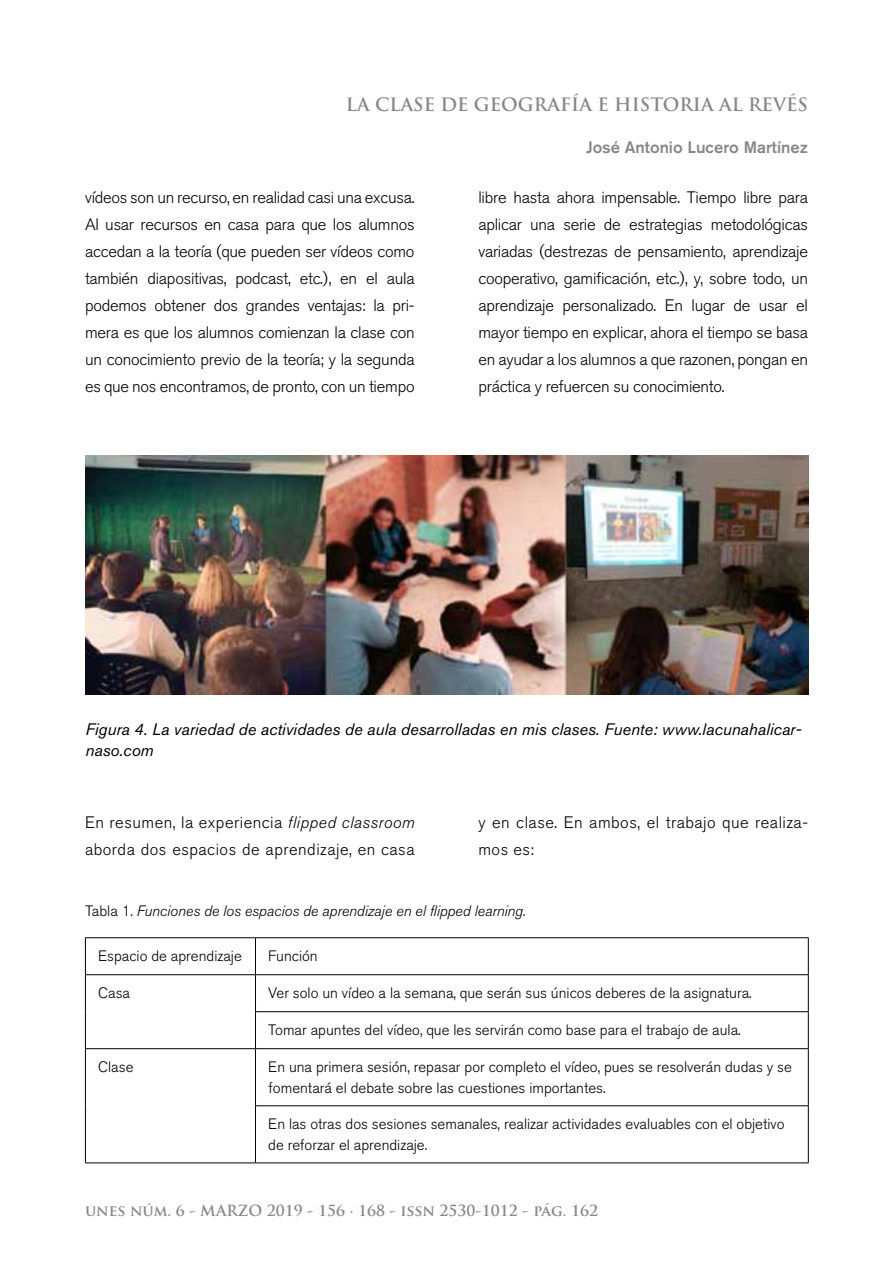
<style>
.page{position:relative;width:893px;height:1263px;background:#fff}
.page>*{position:absolute;margin:0;border:0;box-sizing:border-box;transform-origin:0 0}
.t1{font:700 18px "Trajan Pro";color:#878787}
.t2{font:300 16.5px/27px "Akzidenz Grotesk BQ";letter-spacing:-.015em;color:#000;text-align:justify}
.t3{font:300 16.5px/27px "Akzidenz Grotesk BQ";letter-spacing:.03em;color:#000}
.t4{font:italic 16.5px/21px "Akzidenz Grotesk BQ";color:#000}
.t5{font:500 16.5px "Akzidenz Grotesk BQ";color:#878787}
.t6{font:300 15px/21px "Akzidenz Grotesk BQ";color:#000}
.t7{font:italic 300 15px "Akzidenz Grotesk BQ";color:#000}
.t8{font:700 15px "Trajan Pro";color:#878787}
.s1{font-style:italic}
.s2{font-style:normal}
</style>
<div class="page">
<img style="left:85px;top:455px;width:723px;height:239px">
<hr style="left:85px;top:937px;width:170px;height:1px;background:#000">
<hr style="left:85px;top:938px;width:1px;height:36px;background:#000">
<hr style="left:255px;top:937px;width:554px;height:1px;background:#000">
<hr style="left:255px;top:938px;width:1px;height:36px;background:#000">
<hr style="left:808px;top:938px;width:1px;height:36px;background:#000">
<hr style="left:85px;top:974px;width:170px;height:1px;background:#000">
<hr style="left:85px;top:975px;width:1px;height:37px;background:#000">
<hr style="left:85px;top:1012px;width:1px;height:36px;background:#000">
<hr style="left:255px;top:974px;width:554px;height:1px;background:#000">
<hr style="left:255px;top:975px;width:1px;height:36px;background:#000">
<hr style="left:808px;top:975px;width:1px;height:36px;background:#000">
<hr style="left:255px;top:1011px;width:554px;height:1px;background:#000">
<hr style="left:255px;top:1012px;width:1px;height:36px;background:#000">
<hr style="left:808px;top:1012px;width:1px;height:36px;background:#000">
<hr style="left:85px;top:1048px;width:170px;height:1px;background:#000">
<hr style="left:85px;top:1049px;width:1px;height:57px;background:#000">
<hr style="left:85px;top:1106px;width:1px;height:56px;background:#000">
<hr style="left:255px;top:1048px;width:554px;height:1px;background:#000">
<hr style="left:255px;top:1049px;width:1px;height:56px;background:#000">
<hr style="left:808px;top:1049px;width:1px;height:56px;background:#000">
<hr style="left:255px;top:1105px;width:554px;height:1px;background:#000">
<hr style="left:255px;top:1106px;width:1px;height:56px;background:#000">
<hr style="left:808px;top:1106px;width:1px;height:56px;background:#000">
<hr style="left:85px;top:1162px;width:170px;height:1px;background:#000">
<hr style="left:255px;top:1162px;width:554px;height:1px;background:#000">
<p class="t1" style="left:346px;top:93px;width:56px">LA CLASE</p>
<p class="t1" style="left:440px;top:93px;width:64px">DE GEOGRAFÍA</p>
<p class="t1" style="left:597px;top:93px;width:47px">E HISTORIA</p>
<p class="t1" style="left:719px;top:93px;width:42px">AL REVÉS</p>
<p class="t5" style="left:586px;top:137px;width:223px">José Antonio Lucero Martínez</p>
<p class="t2" style="left:85px;top:184px;width:331px">vídeos son un recurso, en realidad casi una excusa.<br>Al usar recursos en casa para que los alumnos accedan a la teoría (que pueden ser vídeos como también diapositivas, podcast, etc.), en el aula podemos obtener dos grandes ventajas: la pri&shy;mera es que los alumnos comienzan la clase con un conocimiento previo de la teoría; y la segunda es que nos encontramos, de pronto, con un tiempo</p>
<p class="t2" style="left:478px;top:184px;width:331px">libre hasta ahora impensable. Tiempo libre para aplicar una serie de estrategias metodológicas variadas (destrezas de pensamiento, aprendizaje cooperativo, gamificación, etc.), y, sobre todo, un aprendizaje personalizado. En lugar de usar el mayor tiempo en explicar, ahora el tiempo se basa en ayudar a los alumnos a que razonen, pongan en práctica y refuercen su conocimiento.</p>
<p class="t4" style="left:85px;top:719px;width:717px">Figura 4. La variedad de actividades de aula desarrolladas en mis clases. Fuente: www.lacunahalicar&shy;naso.com</p>
<p class="t3" style="left:85px;top:809px;width:331px">En resumen, la experiencia <span class="s1">flipped classroom </span>aborda dos espacios de aprendizaje, en casa</p>
<p class="t3" style="left:478px;top:809px;width:331px">y en clase. En ambos, el trabajo que realiza&shy;mos es:</p>
<p class="t7" style="left:85px;top:903px;width:443px"><span class="s2">Tabla 1.</span> Funciones de los espacios de aprendizaje en el flipped learning.</p>
<p class="t6" style="left:98px;top:946px;width:145px">Espacio de aprendizaje</p>
<p class="t6" style="left:268px;top:946px;width:51px">Función</p>
<p class="t6" style="left:98px;top:983px;width:33px">Casa</p>
<p class="t6" style="left:268px;top:983px;width:485px">Ver solo un vídeo a la semana, que serán sus únicos deberes de la asignatura.</p>
<p class="t6" style="left:268px;top:1020px;width:474px">Tomar apuntes del vídeo, que les servirán como base para el trabajo de aula.</p>
<p class="t6" style="left:98px;top:1057px;width:37px">Clase</p>
<p class="t6" style="left:268px;top:1057px;width:525px">En una primera sesión, repasar por completo el vídeo, pues se resolverán dudas y se fomentará el debate sobre las cuestiones importantes.</p>
<p class="t6" style="left:268px;top:1114px;width:518px">En las otras dos sesiones semanales, realizar actividades evaluables con el objetivo de reforzar el aprendizaje.</p>
<p class="t8" style="left:85px;top:1201px;width:514px">UNES NÚM. 6 - MARZO 2019 - 156 · 168 - ISSN 2530-1012 - PÁG. 162</p>
</div>
